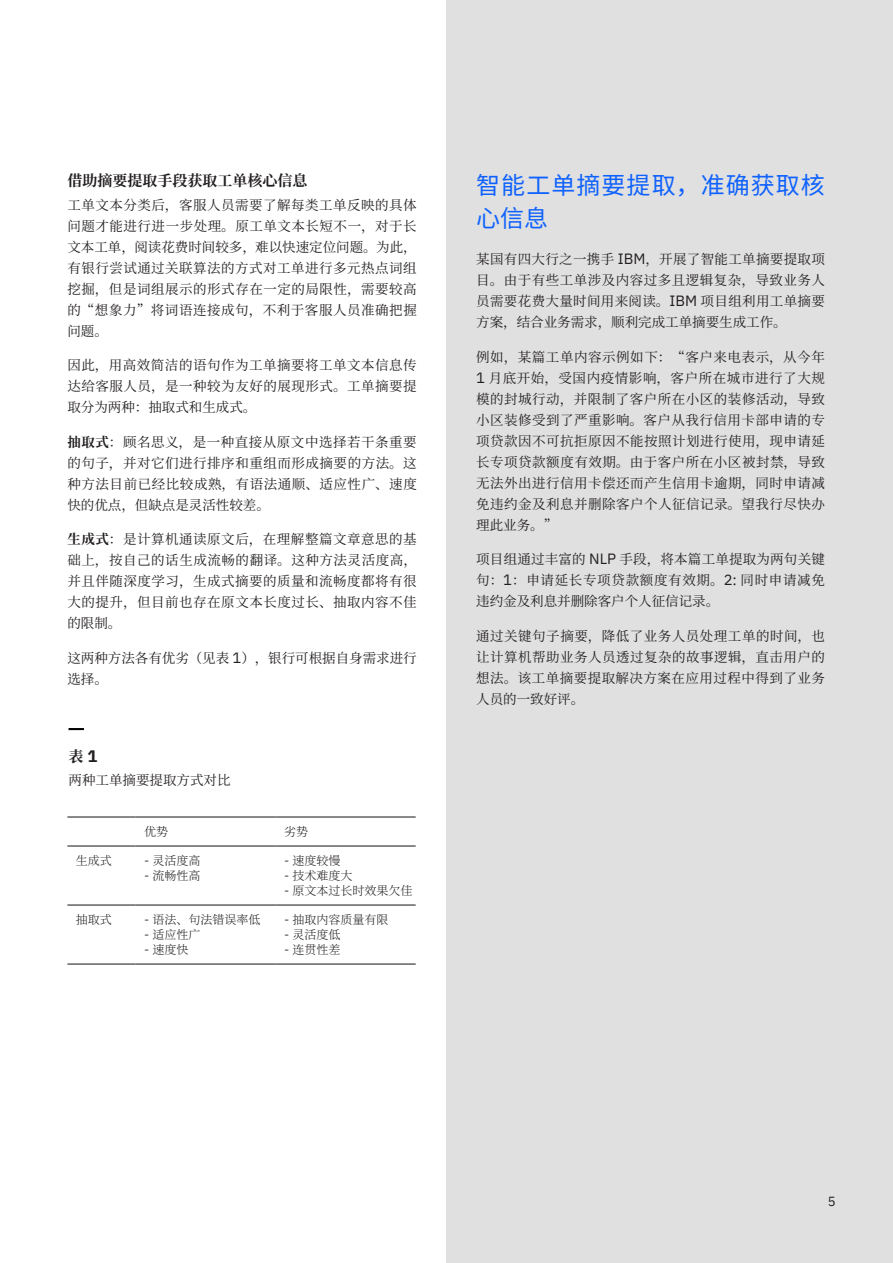
<style>
.page{position:relative;width:893px;height:1263px;background:#fff}
.page>*{position:absolute;margin:0;border:0;box-sizing:border-box;transform-origin:0 0}
.Title_16_Blue{font:24px/33px "Noto Sans CJ Ksc";letter-spacing:.045em;color:#0f62fe}
.Title_10_black{font:700 15px "Noto Serif CJ Ksc";color:#231f20}
.Figure_No{font:700 15px "Noto Serif CJ Ksc";color:#231f20}
.Body_9{font:13.5px/21px "Noto Serif CJ Ksc";letter-spacing:.035em;color:#231f20;text-align:justify}
.Body_9-2{font:13.5px/21px "Noto Serif CJ Ksc";color:#231f20}
.Figure_heading{font:13.5px "Noto Serif CJ Ksc";color:#231f20}
.t1{font:13.2px "IBM Plex Sans";color:#231f20}
.Table_text_8{font:300 12px "Noto Serif CJ Ksc";color:#231f20}
.s1{font-weight:700}
.s2{font-family:"IBM Plex Sans";font-size:14.85px}
.s3{font-family:"IBM Plex Sans";font-size:16.5px}
.s4{font-family:"IBM Plex Sans";font-size:13.2px}
</style>
<div class="page">
<div style="left:446px;top:0;width:447px;height:1263px;background:#e0e0e0"></div>
<svg style="left:69px;top:728px;width:15px;height:2px"></svg>
<hr style="left:67px;top:816px;width:69px;height:1px;background:#231f20">
<hr style="left:136px;top:816px;width:140px;height:1px;background:#231f20">
<hr style="left:276px;top:816px;width:140px;height:1px;background:#231f20">
<hr style="left:67px;top:845px;width:69px;height:1px;background:#231f20">
<hr style="left:136px;top:845px;width:140px;height:1px;background:#231f20">
<hr style="left:276px;top:845px;width:140px;height:1px;background:#231f20">
<hr style="left:67px;top:904px;width:69px;height:1px;background:#231f20">
<hr style="left:136px;top:904px;width:140px;height:1px;background:#231f20">
<hr style="left:276px;top:904px;width:140px;height:1px;background:#231f20">
<hr style="left:67px;top:963px;width:69px;height:1px;background:#231f20">
<hr style="left:136px;top:963px;width:140px;height:1px;background:#231f20">
<hr style="left:276px;top:963px;width:140px;height:1px;background:#231f20">
<p class="Title_10_black" style="left:67px;top:172px;width:241px">借助摘要提取手段获取工单核心信息</p>
<p class="Body_9" style="left:67px;top:195px;width:351px">工单文本分类后，客服人员需要了解每类工单反映的具体问题才能进行进一步处理。原工单文本长短不一，对于长文本工单，阅读花费时间较多，难以快速定位问题。为此，有银行尝试通过关联算法的方式对工单进行多元热点词组挖掘，但是词组展示的形式存在一定的局限性，需要较高的“想象力”将词语连接成句，不利于客服人员准确把握问题。</p>
<p class="Body_9" style="left:67px;top:355px;width:351px">因此，用高效简洁的语句作为工单摘要将工单文本信息传达给客服人员，是一种较为友好的展现形式。工单摘要提取分为两种：抽取式和生成式。</p>
<p class="Body_9" style="left:67px;top:432px;width:351px"><span class="s1">抽取式</span>：顾名思义，是一种直接从原文中选择若干条重要的句子，并对它们进行排序和重组而形成摘要的方法。这种方法目前已经比较成熟，有语法通顺、适应性广、速度快的优点，但缺点是灵活性较差。</p>
<p class="Body_9" style="left:67px;top:529px;width:351px"><span class="s1">生成式</span>：是计算机通读原文后，在理解整篇文章意思的基础上，按自己的话生成流畅的翻译。这种方法灵活度高，并且伴随深度学习，生成式摘要的质量和流畅度都将有很大的提升，但目前也存在原文本长度过长、抽取内容不佳的限制。</p>
<p class="Body_9-2" style="left:67px;top:648px;width:351px">这两种方法各有优劣（见表 <span class="s2">1</span>），银行可根据自身需求进行选择。</p>
<p class="Figure_No" style="left:69px;top:748px;width:30px">表 <span class="s3">1</span></p>
<p class="Figure_heading" style="left:69px;top:773px;width:164px">两种工单摘要提取方式对比</p>
<p class="Table_text_8" style="left:144px;top:825px;width:25px">优势</p>
<p class="Table_text_8" style="left:284px;top:825px;width:25px">劣势</p>
<p class="Table_text_8" style="left:76px;top:854px;width:37px">生成式</p>
<p class="Table_text_8" style="left:144px;top:854px;width:58px"><span class="s4">-</span> 灵活度高</p>
<p class="Table_text_8" style="left:144px;top:869px;width:58px"><span class="s4">-</span> 流畅性高</p>
<p class="Table_text_8" style="left:284px;top:854px;width:58px"><span class="s4">-</span> 速度较慢</p>
<p class="Table_text_8" style="left:284px;top:869px;width:70px"><span class="s4">-</span> 技术难度大</p>
<p class="Table_text_8" style="left:284px;top:884px;width:130px"><span class="s4">-</span> 原文本过长时效果欠佳</p>
<p class="Table_text_8" style="left:76px;top:913px;width:37px">抽取式</p>
<p class="Table_text_8" style="left:144px;top:913px;width:118px"><span class="s4">-</span> 语法、句法错误率低</p>
<p class="Table_text_8" style="left:144px;top:928px;width:58px"><span class="s4">-</span> 适应性广</p>
<p class="Table_text_8" style="left:144px;top:943px;width:46px"><span class="s4">-</span> 速度快</p>
<p class="Table_text_8" style="left:284px;top:913px;width:106px"><span class="s4">-</span> 抽取内容质量有限</p>
<p class="Table_text_8" style="left:284px;top:928px;width:58px"><span class="s4">-</span> 灵活度低</p>
<p class="Table_text_8" style="left:284px;top:943px;width:58px"><span class="s4">-</span> 连贯性差</p>
<p class="Title_16_Blue" style="left:476px;top:169px;width:350px">智能工单摘要提取，准确获取核心信息</p>
<p class="Body_9" style="left:476px;top:249px;width:350px">某国有四大行之一携手 <span class="s2">IBM</span>，开展了智能工单摘要提取项目。由于有些工单涉及内容过多且逻辑复杂，导致业务人员需要花费大量时间用来阅读。<span class="s2">IBM</span> 项目组利用工单摘要方案，结合业务需求，顺利完成工单摘要生成工作。</p>
<p class="Body_9" style="left:476px;top:346px;width:350px">例如，某篇工单内容示例如下：“客户来电表示，从今年<span class="s2">1</span> 月底开始，受国内疫情影响，客户所在城市进行了大规模的封城行动，并限制了客户所在小区的装修活动，导致小区装修受到了严重影响。客户从我行信用卡部申请的专项贷款因不可抗拒原因不能按照计划进行使用，现申请延长专项贷款额度有效期。由于客户所在小区被封禁，导致无法外出进行信用卡偿还而产生信用卡逾期，同时申请减免违约金及利息并删除客户个人征信记录。望我行尽快办理此业务。”</p>
<p class="Body_9" style="left:476px;top:549px;width:350px">项目组通过丰富的 <span class="s2">NLP</span> 手段，将本篇工单提取为两句关键句：<span class="s2">1</span>：申请延长专项贷款额度有效期。<span class="s2">2:</span> 同时申请减免违约金及利息并删除客户个人征信记录。</p>
<p class="Body_9" style="left:476px;top:625px;width:350px">通过关键句子摘要，降低了业务人员处理工单的时间，也让计算机帮助业务人员透过复杂的故事逻辑，直击用户的想法。该工单摘要提取解决方案在应用过程中得到了业务人员的一致好评。</p>
<p class="t1" style="left:828px;top:1191px;width:9px">5</p>
</div>
